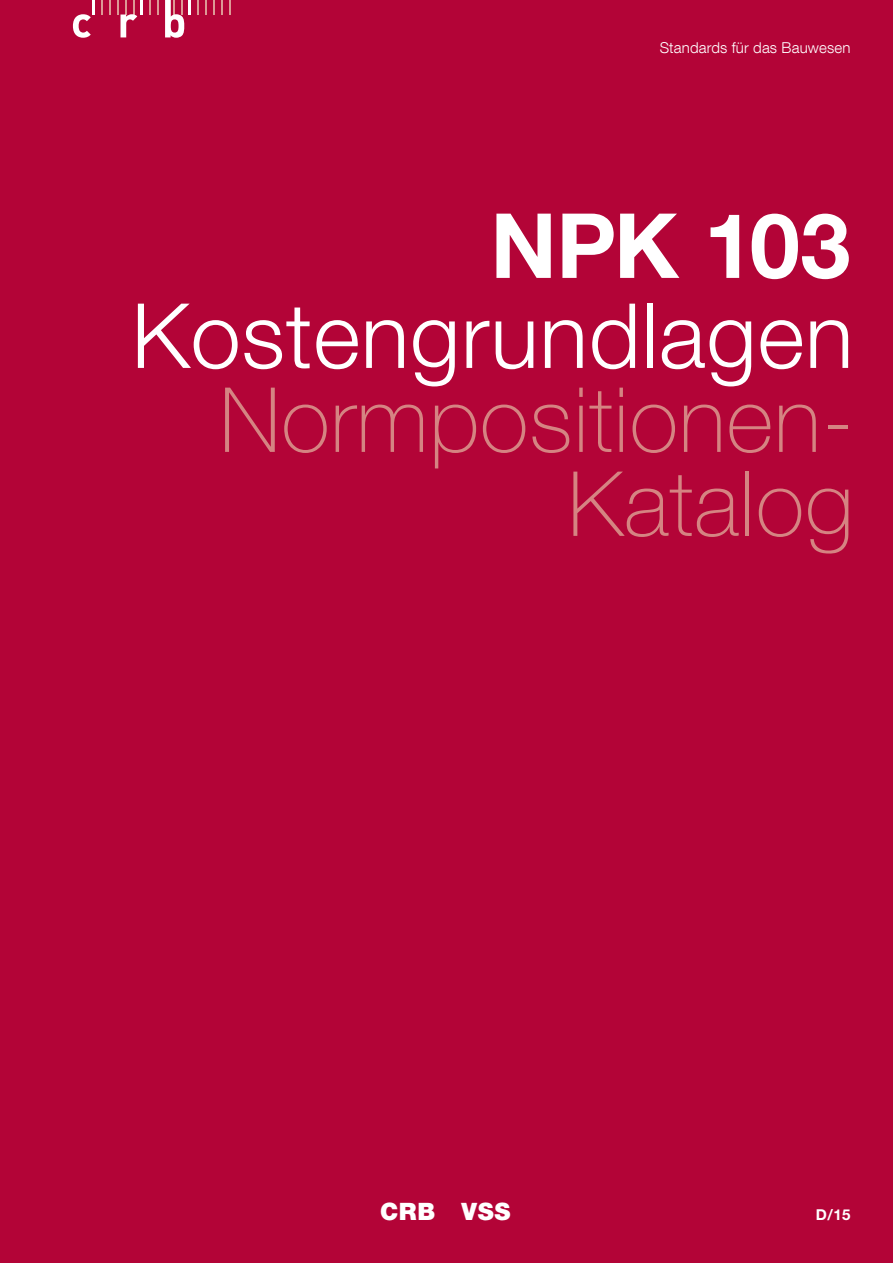
<style>
.page{position:relative;width:893px;height:1263px;background:#b30437}
.page>*{position:absolute;margin:0;border:0;box-sizing:border-box;transform-origin:0 0}
.t1{font:100 90px/84px "Helvetica Neue LT Com";letter-spacing:.01em;color:#d58482;text-align:right}
.t2{font:300 90px "Helvetica Neue LT Com";letter-spacing:.01em;color:#fff}
.t3{font:700 90px "Helvetica Neue LT Com";letter-spacing:-.015em;color:#fff}
.t4{font:900 24px "Helvetica Neue";letter-spacing:.025em;color:#fff}
.t5{font:300 15px "Helvetica Neue LT Com";letter-spacing:.01em;color:#fff}
.t6{font:700 15px "Helvetica Neue";color:#fff}
</style>
<div class="page">
<hr style="left:92px;top:0;width:3px;height:15px;background:#fff">
<svg style="left:101px;top:0;width:1px;height:15px"></svg>
<svg style="left:109px;top:0;width:1px;height:15px"></svg>
<svg style="left:149px;top:0;width:1px;height:15px"></svg>
<svg style="left:157px;top:0;width:1px;height:15px"></svg>
<svg style="left:197px;top:0;width:1px;height:15px"></svg>
<svg style="left:205px;top:0;width:1px;height:15px"></svg>
<svg style="left:213px;top:0;width:1px;height:15px"></svg>
<svg style="left:221px;top:0;width:1px;height:15px"></svg>
<svg style="left:229px;top:0;width:1px;height:15px"></svg>
<svg style="left:73px;top:14px;width:18px;height:24px"></svg>
<svg style="left:117px;top:0;width:26px;height:37px"></svg>
<svg style="left:165px;top:0;width:26px;height:38px"></svg>
<p class="t5" style="left:660px;top:39px;width:192px">Standards für das Bauwesen</p>
<h1 class="t3" style="left:490px;top:189px;width:362px">NPK 103</h1>
<h1 class="t2" style="left:131px;top:281px;width:723px">Kostengrundlagen</h1>
<h1 class="t1" style="left:219px;top:377px;width:635px">Normpositionen-<br>Katalog</h1>
<h2 class="t4" style="left:380px;top:1197px;width:132px">CRB VSS</h2>
<p class="t6" style="left:816px;top:1206px;width:36px">D/15</p>
</div>
